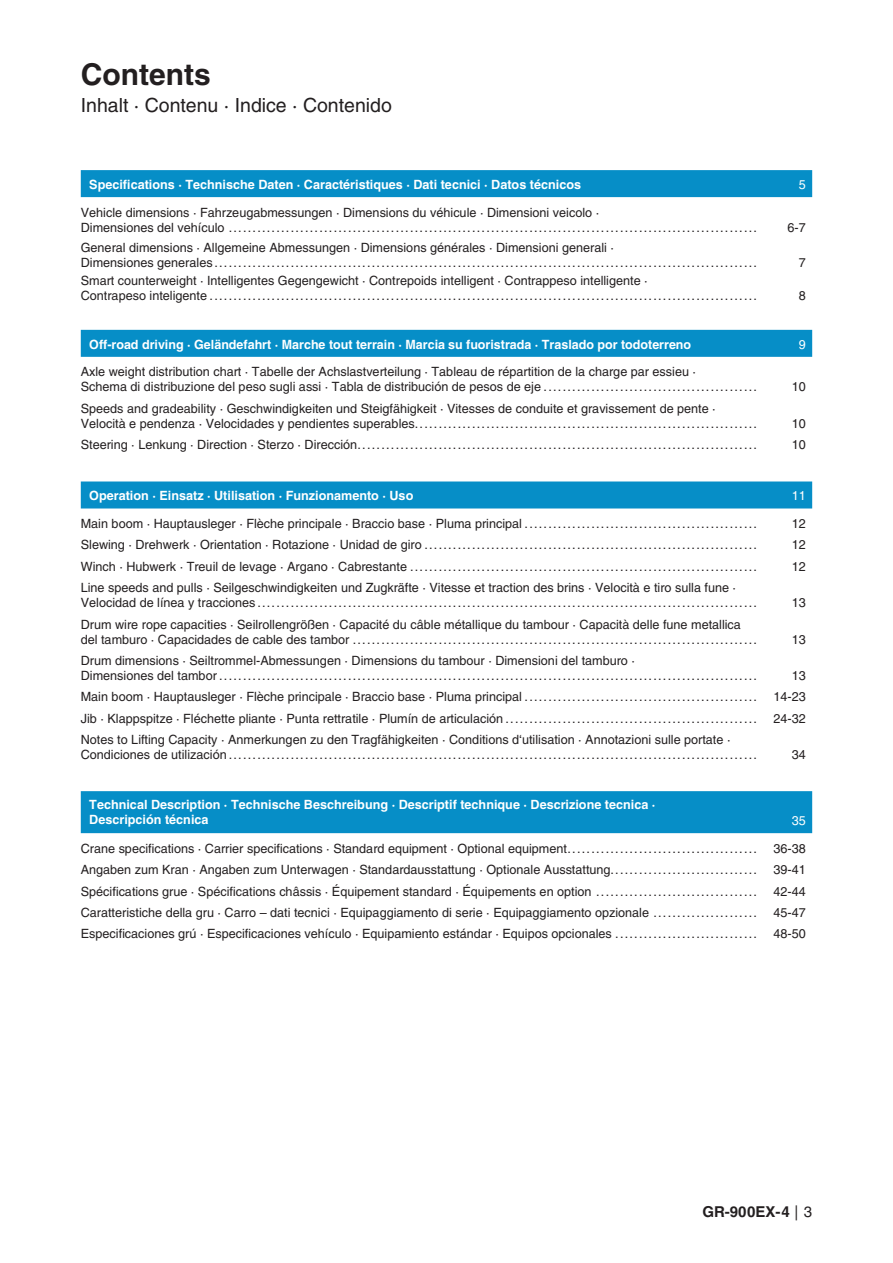
<style>
.page{position:relative;width:893px;height:1263px;background:#fff}
.page>*{position:absolute;margin:0;border:0;box-sizing:border-box;transform-origin:0 0}
.t1{font:700 30px "Helvetica LT Std";color:#231f20}
.t2{font:19.5px "Helvetica LT Std";color:#231f20}
.t3{font:700 15px "Helvetica LT Std";color:#231f20}
.t4{font:12.75px/15px "Helvetica LT Std";color:#231f20}
.t5{font:700 12.75px/15px "Helvetica LT Std";color:#fff}
.t6{font:12.75px "Helvetica LT Std";color:#fff}
.s1{font-weight:400}
</style>
<div class="page">
<div style="left:81px;top:170px;width:731px;height:27px;background:#068ec7"></div>
<div style="left:81px;top:330px;width:731px;height:27px;background:#068ec7"></div>
<div style="left:81px;top:481px;width:731px;height:27px;background:#068ec7"></div>
<div style="left:81px;top:791px;width:731px;height:42px;background:#068ec7"></div>
<h1 class="t1" style="left:81px;top:56px;width:131px">Contents</h1>
<h2 class="t2" style="left:81px;top:94px;width:313px">Inhalt · Contenu · Indice · Contenido</h2>
<p class="t5" style="left:89px;top:177px;width:493px">Specifications · Technische Daten · Caractéristiques · Dati tecnici · Datos técnicos</p>
<p class="t6" style="left:799px;top:177px;width:9px">5</p>
<p class="t4" style="left:81px;top:205px;width:678px">Vehicle dimensions · Fahrzeugabmessungen · Dimensions du véhicule · Dimensioni veicolo ·<br>Dimensiones del vehículo ...............................................................................................................</p>
<p class="t4" style="left:788px;top:220px;width:20px">6-7</p>
<p class="t4" style="left:81px;top:241px;width:678px;line-height:14.2px">General dimensions · Allgemeine Abmessungen · Dimensions générales · Dimensioni generali ·<br>Dimensiones generales..................................................................................................................</p>
<p class="t4" style="left:81px;top:273px;width:678px;line-height:14.4px">Smart counterweight · Intelligentes Gegengewicht · Contrepoids intelligent · Contrappeso intelligente ·<br>Contrapeso inteligente...................................................................................................................</p>
<p class="t4" style="left:799px;top:255px;width:9px">7</p>
<p class="t4" style="left:799px;top:287px;width:9px">8</p>
<p class="t5" style="left:89px;top:336px;width:603px">Off-road driving · Geländefahrt · Marche tout terrain · Marcia su fuoristrada · Traslado por todoterreno</p>
<p class="t6" style="left:799px;top:337px;width:9px">9</p>
<p class="t4" style="left:81px;top:364px;width:678px">Axle weight distribution chart · Tabelle der Achslastverteilung · Tableau de répartition de la charge par essieu ·<br>Schema di distribuzione del peso sugli assi · Tabla de distribución de pesos de eje .............................................</p>
<p class="t4" style="left:792px;top:379px;width:16px">10</p>
<p class="t4" style="left:81px;top:401px;width:678px">Speeds and gradeability · Geschwindigkeiten und Steigfähigkeit · Vitesses de conduite et gravissement de pente ·<br>Velocità e pendenza · Velocidades y pendientes superables........................................................................</p>
<p class="t4" style="left:792px;top:416px;width:16px">10</p>
<p class="t4" style="left:81px;top:437px;width:678px">Steering · Lenkung · Direction · Sterzo · Dirección....................................................................................</p>
<p class="t4" style="left:792px;top:437px;width:16px">10</p>
<p class="t5" style="left:89px;top:488px;width:326px">Operation · Einsatz · Utilisation · Funzionamento · Uso</p>
<p class="t6" style="left:792px;top:488px;width:16px">11</p>
<p class="t4" style="left:81px;top:516px;width:678px">Main boom · Hauptausleger · Flèche principale · Braccio base · Pluma principal .................................................</p>
<p class="t4" style="left:792px;top:516px;width:16px">12</p>
<p class="t4" style="left:81px;top:537px;width:678px">Slewing · Drehwerk · Orientation · Rotazione · Unidad de giro......................................................................</p>
<p class="t4" style="left:792px;top:537px;width:16px">12</p>
<p class="t4" style="left:81px;top:559px;width:678px">Winch · Hubwerk · Treuil de levage · Argano · Cabrestante .........................................................................</p>
<p class="t4" style="left:792px;top:559px;width:16px">12</p>
<p class="t4" style="left:81px;top:580px;width:678px">Line speeds and pulls · Seilgeschwindigkeiten und Zugkräfte · Vitesse et traction des brins · Velocità e tiro sulla fune ·<br>Velocidad de línea y tracciones.........................................................................................................</p>
<p class="t4" style="left:792px;top:595px;width:16px">13</p>
<p class="t4" style="left:81px;top:616px;width:678px">Drum wire rope capacities · Seilrollengrößen · Capacité du câble métallique du tambour · Capacità delle fune metallica del tamburo · Capacidades de cable des tambor .....................................................................................</p>
<p class="t4" style="left:81px;top:653px;width:678px">Drum dimensions · Seiltrommel-Abmessungen · Dimensions du tambour · Dimensioni del tamburo ·<br>Dimensiones del tambor.................................................................................................................</p>
<p class="t4" style="left:792px;top:631px;width:16px">13</p>
<p class="t4" style="left:792px;top:668px;width:16px">13</p>
<p class="t4" style="left:81px;top:689px;width:678px">Main boom · Hauptausleger · Flèche principale · Braccio base · Pluma principal .................................................</p>
<p class="t4" style="left:773px;top:689px;width:34px">14-23</p>
<p class="t4" style="left:81px;top:711px;width:678px">Jib · Klappspitze · Fléchette pliante · Punta rettratile · Plumín de articulación .....................................................</p>
<p class="t4" style="left:773px;top:711px;width:34px">24-32</p>
<p class="t4" style="left:81px;top:732px;width:678px">Notes to Lifting Capacity · Anmerkungen zu den Tragfähigkeiten · Conditions d‘utilisation · Annotazioni sulle portate ·<br>Condiciones de utilización...............................................................................................................</p>
<p class="t4" style="left:792px;top:747px;width:16px">34</p>
<p class="t5" style="left:89px;top:797px;width:568px">Technical Description · Technische Beschreibung · Descriptif technique · Descrizione tecnica ·<br>Descripción técnica</p>
<p class="t6" style="left:792px;top:813px;width:16px">35</p>
<p class="t4" style="left:81px;top:841px;width:678px">Crane specifications · Carrier specifications · Standard equipment · Optional equipment........................................</p>
<p class="t4" style="left:773px;top:841px;width:34px">36-38</p>
<p class="t4" style="left:81px;top:862px;width:678px">Angaben zum Kran · Angaben zum Unterwagen · Standardausstattung · Optionale Ausstattung...............................</p>
<p class="t4" style="left:773px;top:862px;width:34px">39-41</p>
<p class="t4" style="left:81px;top:884px;width:678px">Spécifications grue · Spécifications châssis · Équipement standard · Équipements en option ..................................</p>
<p class="t4" style="left:773px;top:884px;width:34px">42-44</p>
<p class="t4" style="left:81px;top:905px;width:678px">Caratteristiche della gru · Carro – dati tecnici · Equipaggiamento di serie · Equipaggiamento opzionale ......................</p>
<p class="t4" style="left:773px;top:905px;width:34px">45-47</p>
<p class="t4" style="left:81px;top:926px;width:678px">Especificaciones grú · Especificaciones vehículo · Equipamiento estándar · Equipos opcionales ..............................</p>
<p class="t4" style="left:773px;top:926px;width:34px">48-50</p>
<p class="t3" style="left:702px;top:1203px;width:111px">GR-900EX-4 <span class="s1">| 3</span></p>
</div>
